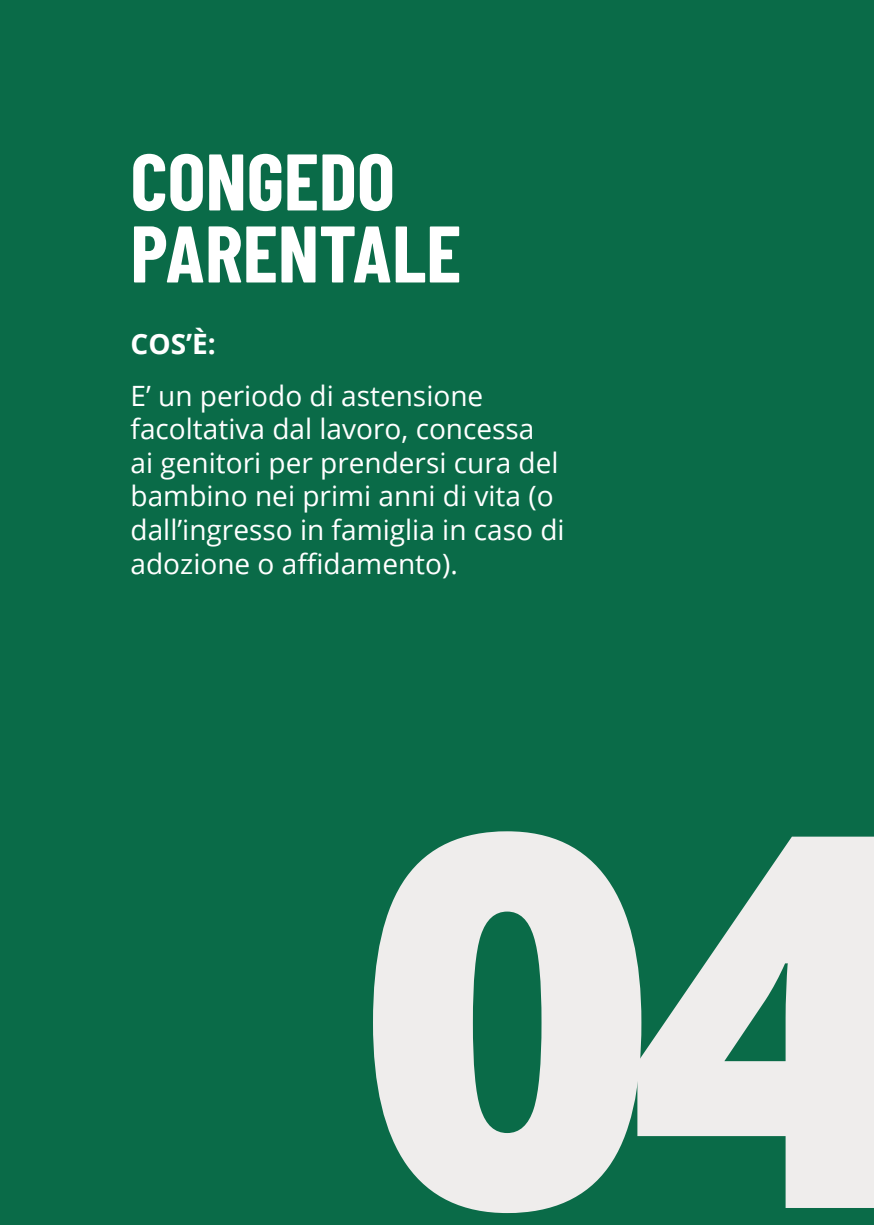
<style>
.page{position:relative;width:874px;height:1225px;background:#fff}
.page>*{position:absolute;margin:0;border:0;box-sizing:border-box;transform-origin:0 0}
.t1{font:800 520px "Open Sans";color:#efedec}
.t2{font:700 80px "Barlow Condensed";color:#fff}
.t3{font:28px/33.6px "Open Sans";color:#fff}
.t4{font:700 28px "Open Sans";color:#fff}
</style>
<div class="page">
<div style="left:0;top:0;width:873px;height:1225px;background:#0a6b48"></div>
<p class="t2" style="left:130px;top:132px;width:266px">CONGEDO</p>
<p class="t2" style="left:130px;top:204px;width:332px">PARENTALE</p>
<p class="t4" style="left:130px;top:324px;width:87px">COS’È:</p>
<p class="t3" style="left:130px;top:378px;width:435px">E’ un periodo di astensione facoltativa dal lavoro, concessa<br>ai genitori per prendersi cura del bambino nei primi anni di vita (o dall’ingresso in famiglia in caso di adozione o affidamento).</p>
<p class="t1" style="left:354px;top:623px;width:580px">04</p>
</div>
